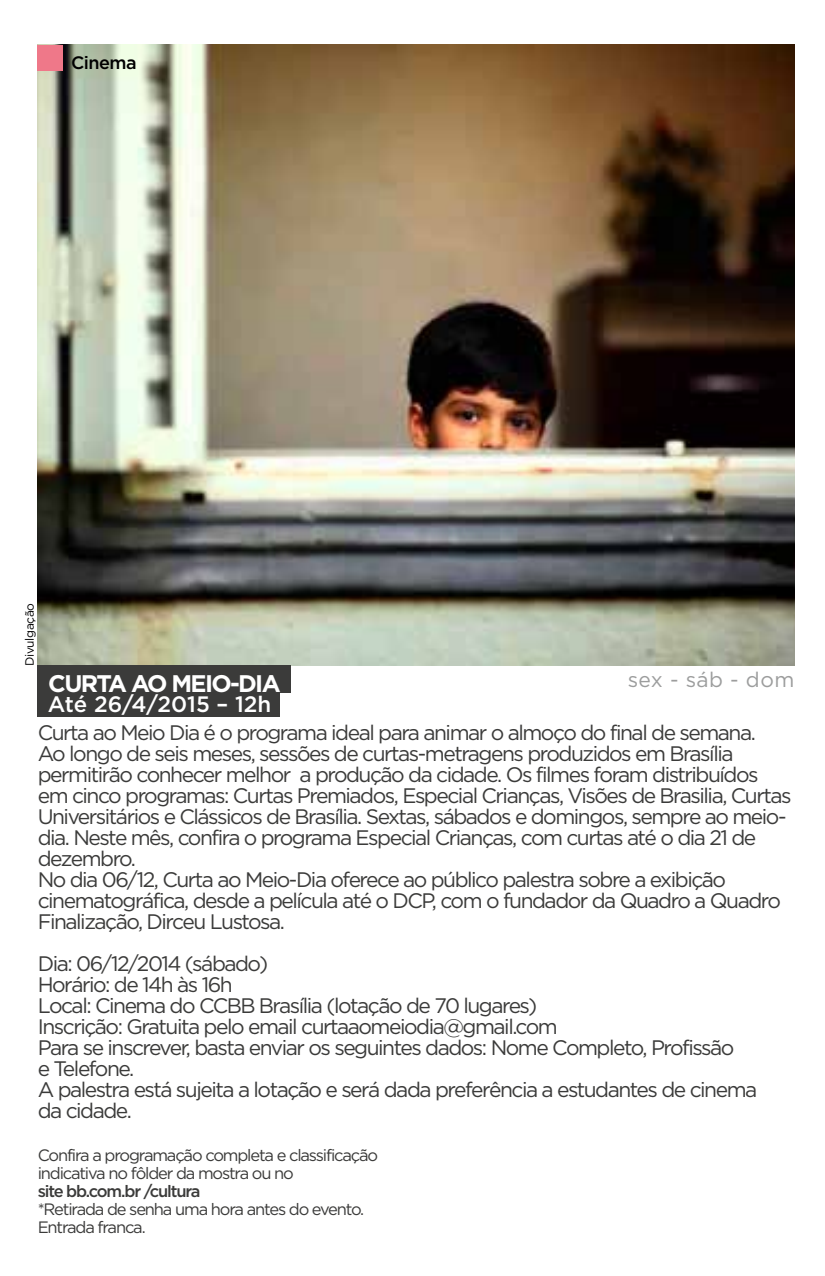
<style>
.page{position:relative;width:825px;height:1276px;background:#fff}
.page>*{position:absolute;margin:0;border:0;box-sizing:border-box;transform-origin:0 0}
.t1{font:700 24px "Gotham";letter-spacing:-.07em;color:#fff}
.t2{font:500 22.2px "Gotham";color:#fff}
.t3{font:21px/21px "Gotham";letter-spacing:-.07em;color:#3b3b3a}
.t4{font:21px "Gotham";letter-spacing:.02em;color:#9c9d9d}
.t5{font:500 18px "Gotham";letter-spacing:-.03em;color:#000}
.t6{font:16.5px/18px "Gotham";letter-spacing:-.07em;color:#3b3b3a}
.t7{font:500 16.5px "Gotham";letter-spacing:-.07em;color:#3b3b3a}
.t8{font:12px "Gotham";letter-spacing:-.03em;color:#000}
</style>
<div class="page">
<img style="left:38px;top:45px;width:756px;height:620px">
<svg style="left:38px;top:45px;width:25px;height:26px"></svg>
<div style="left:38px;top:665px;width:253px;height:28px;background:#3b3b3a"></div>
<div style="left:38px;top:692px;width:242px;height:24px;background:#3b3b3a"></div>
<p class="t5" style="left:71px;top:53px;width:67px">Cinema</p>
<p class="t8" style="left:23px;top:666px;width:65px;rotate:-90deg">Divulgação</p>
<p class="t1" style="left:48px;top:669px;width:234px">CURTA AO MEIO-DIA</p>
<p class="t2" style="left:48px;top:691px;width:225px">Até 26/4/2015 – 12h</p>
<p class="t4" style="left:628px;top:667px;width:168px">sex - sáb - dom</p>
<p class="t3" style="left:38px;top:721px;width:755px">Curta ao Meio Dia é o programa ideal para animar o almoço do final de semana.<br>Ao longo de seis meses, sessões de curtas-metragens produzidos em Brasília permitirão conhecer melhor a produção da cidade. Os filmes foram distribuídos em cinco programas: Curtas Premiados, Especial Crianças, Visões de Brasilia, Curtas Universitários e Clássicos de Brasília. Sextas, sábados e domingos, sempre ao meio&shy;dia. Neste mês, confira o programa Especial Crianças, com curtas até o dia 21 de dezembro.<br>No dia 06/12, Curta ao Meio-Dia oferece ao público palestra sobre a exibição cinematográfica, desde a película até o DCP, com o fundador da Quadro a Quadro Finalização, Dirceu Lustosa.</p>
<p class="t3" style="left:38px;top:952px;width:721px">Dia: 06/12/2014 (sábado)<br>Horário: de 14h às 16h<br>Local: Cinema do CCBB Brasília (lotação de 70 lugares)<br>Inscrição: Gratuita pelo email curtaaomeiodia@gmail.com<br>Para se inscrever, basta enviar os seguintes dados: Nome Completo, Profissão<br>e Telefone.<br>A palestra está sujeita a lotação e será dada preferência a estudantes de cinema da cidade.</p>
<p class="t6" style="left:38px;top:1146px;width:342px">Confira a programação completa e classificação indicativa no fôlder da mostra ou no</p>
<p class="t7" style="left:38px;top:1182px;width:164px">site bb.com.br /cultura</p>
<p class="t6" style="left:38px;top:1200px;width:328px">*Retirada de senha uma hora antes do evento.<br>Entrada franca.</p>
</div>
